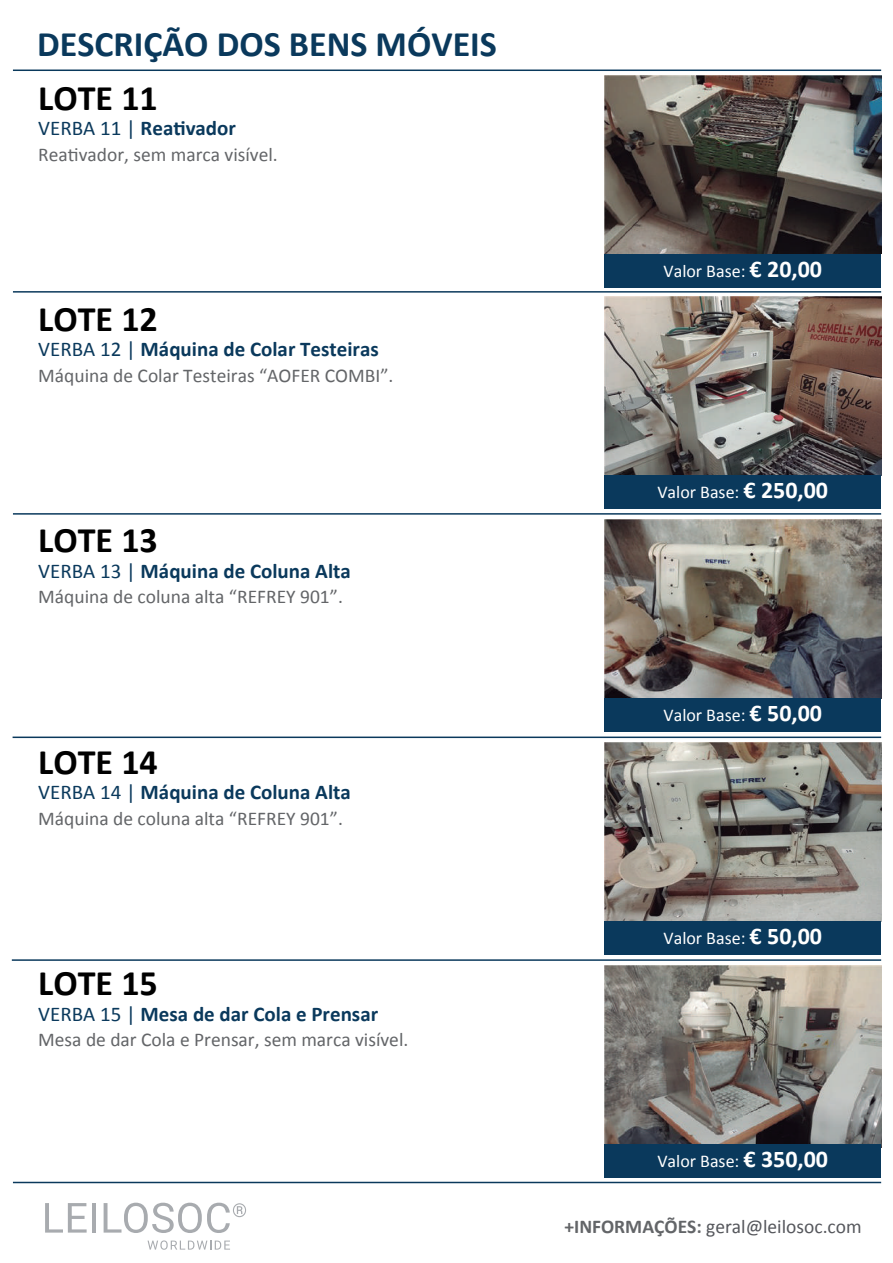
<style>
.page{position:relative;width:893px;height:1263px;background:#fff}
.page>*{position:absolute;margin:0;border:0;box-sizing:border-box;transform-origin:0 0}
.t1{font:700 36px "Calibri";color:#000}
.t2{font:700 36px "Calibri";color:#0a395c}
.t3{font:700 21px "Calibri";color:#0a395c}
.t4{font:19.5px "Calibri";color:#636568}
.t5{font:19.5px "Calibri";color:#55575c}
.t6{font:18px "Calibri";color:#fff}
.s1{font-weight:400}
.s2{font-weight:700;font-size:24px}
.s3{font-weight:700;color:#636568}
</style>
<div class="page">
<img style="left:605px;top:965px;width:276px;height:179px">
<img style="left:605px;top:742px;width:276px;height:179px">
<img style="left:605px;top:519px;width:276px;height:179px">
<img style="left:605px;top:297px;width:276px;height:178px">
<img style="left:605px;top:75px;width:276px;height:179px">
<hr style="left:13px;top:70px;width:868px;height:1px;background:#0a395c">
<hr style="left:13px;top:291px;width:868px;height:2px;background:#0a395c">
<hr style="left:13px;top:513px;width:868px;height:2px;background:#0a395c">
<hr style="left:13px;top:736px;width:868px;height:2px;background:#0a395c">
<hr style="left:12px;top:959px;width:869px;height:2px;background:#0a395c">
<hr style="left:13px;top:1182px;width:868px;height:1px;background:#0a395c">
<div style="left:605px;top:254px;width:276px;height:33px;background:#0a395c"></div>
<div style="left:605px;top:475px;width:276px;height:34px;background:#0a395c"></div>
<div style="left:605px;top:698px;width:276px;height:34px;background:#0a395c"></div>
<div style="left:605px;top:921px;width:276px;height:34px;background:#0a395c"></div>
<div style="left:605px;top:1144px;width:276px;height:33px;background:#0a395c"></div>
<svg style="left:45px;top:1203px;width:42px;height:29px"></svg>
<hr style="left:92px;top:1203px;width:4px;height:29px;background:#a8abaf">
<svg style="left:104px;top:1203px;width:142px;height:30px"></svg>
<svg style="left:148px;top:1240px;width:82px;height:10px"></svg>
<h1 class="t2" style="left:37px;top:18px;width:461px">DESCRIÇÃO DOS BENS MÓVEIS</h1>
<h1 class="t1" style="left:38px;top:72px;width:121px">LOTE 11</h1>
<p class="t3" style="left:38px;top:113px;width:199px"><span class="s1">VERBA 11 |</span> Reativador</p>
<p class="t4" style="left:38px;top:142px;width:241px">Reativador, sem marca visível.</p>
<h1 class="t1" style="left:38px;top:294px;width:121px">LOTE 12</h1>
<p class="t3" style="left:38px;top:335px;width:342px"><span class="s1">VERBA 12 |</span> Máquina de Colar Testeiras</p>
<p class="t4" style="left:38px;top:363px;width:357px">Máquina de Colar Testeiras “AOFER COMBI”.</p>
<h1 class="t1" style="left:38px;top:515px;width:121px">LOTE 13</h1>
<p class="t3" style="left:38px;top:556px;width:314px"><span class="s1">VERBA 13 |</span> Máquina de Coluna Alta</p>
<p class="t4" style="left:38px;top:585px;width:306px">Máquina de coluna alta “REFREY 901”.</p>
<h1 class="t1" style="left:38px;top:736px;width:121px">LOTE 14</h1>
<p class="t3" style="left:38px;top:777px;width:314px"><span class="s1">VERBA 14 |</span> Máquina de Coluna Alta</p>
<p class="t4" style="left:38px;top:806px;width:306px">Máquina de coluna alta “REFREY 901”.</p>
<h1 class="t1" style="left:38px;top:958px;width:121px">LOTE 15</h1>
<p class="t3" style="left:38px;top:999px;width:341px"><span class="s1">VERBA 15 |</span> Mesa de dar Cola e Prensar</p>
<p class="t4" style="left:38px;top:1027px;width:372px">Mesa de dar Cola e Prensar, sem marca visível.</p>
<p class="t6" style="left:663px;top:260px;width:160px">Valor Base: <span class="s2">€ 20,00</span></p>
<p class="t6" style="left:657px;top:481px;width:172px">Valor Base: <span class="s2">€ 250,00</span></p>
<p class="t6" style="left:663px;top:704px;width:160px">Valor Base: <span class="s2">€ 50,00</span></p>
<p class="t6" style="left:663px;top:927px;width:160px">Valor Base: <span class="s2">€ 50,00</span></p>
<p class="t6" style="left:657px;top:1149px;width:172px">Valor Base: <span class="s2">€ 350,00</span></p>
<p class="t5" style="left:564px;top:1215px;width:299px"><span class="s3">+INFORMAÇÕES:</span> geral@leilosoc.com</p>
</div>
